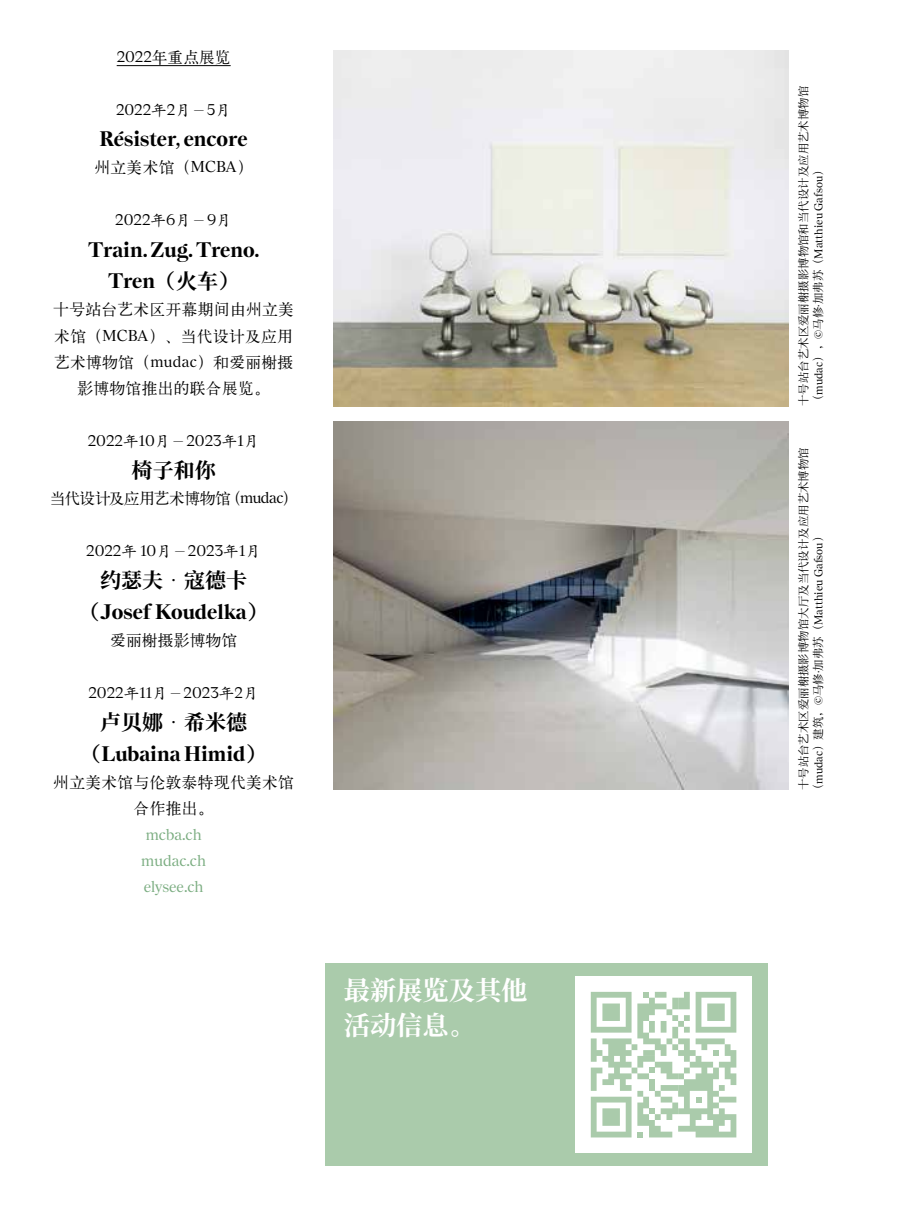
<style>
.page{position:relative;width:918px;height:1216px;background:#fff}
.page>*{position:absolute;margin:0;border:0;box-sizing:border-box;transform-origin:0 0}
.t1{font:700 26.25px/35px "Source Han Serif CN";color:#fff}
.t2{font:700 21px/31.5px "Nantes";color:#000;text-align:center}
.t3{font:700 21px "Source Han Serif CN";color:#000}
.t4{font:15.75px/26.2px "H Ya 1 gj";letter-spacing:.02em;color:#000;text-align:center}
.t5{font:15.75px "Nantes";color:#000}
.t6{font:15.75px/26.2px "Nantes";color:#7bad81}
.t7{font:15.75px "H Ya 1 gj";letter-spacing:-.03em;color:#000}
.t8{font:11.38px "Nantes";letter-spacing:.005em;color:#000}
.t9{font:11.38px "Source Han Serif CN";letter-spacing:.005em;color:#000}
.s1{font-family:"Nantes"}
.s2{font-family:"H Yc 1 gj"}
.s3{font-family:"H Ya 4 gj";font-weight:400}
.s4{font-family:"Source Han Serif CN"}
.s5{font-family:"Adobe Song Std";font-weight:300}
.s6{font-family:"H Ya 1 gj"}
</style>
<div class="page">
<img style="left:334px;top:421px;width:454px;height:368px">
<hr style="left:117px;top:65px;width:114px;height:1px;background:#000">
<div style="left:325px;top:963px;width:443px;height:202px;background:#aacbab"></div>
<img style="left:334px;top:50px;width:454px;height:356px">
<div style="left:575px;top:976px;width:177px;height:176px;background:#fff"></div>
<svg style="left:591px;top:991px;width:145px;height:146px"></svg>
<p class="t4" style="left:117px;top:44px;width:115px"><span class="s1">2022</span>年重点展览</p>
<p class="t5" style="left:116px;top:98px;width:117px">2022<span class="s2">年</span>2<span class="s2">月－</span>5<span class="s2">月</span></p>
<h2 class="t2" style="left:100px;top:123px;width:149px">Résister, encore</h2>
<p class="t4" style="left:94px;top:154px;width:160px">州立美术馆（<span class="s1">MCBA</span>）</p>
<p class="t5" style="left:115px;top:208px;width:118px">2022<span class="s2">年</span>6<span class="s2">月－</span>9<span class="s2">月</span></p>
<h2 class="t2" style="left:88px;top:233px;width:173px">Train. Zug. Treno.<br>Tren<span class="s3">（</span><span class="s4">火车</span><span class="s3">）</span></h2>
<p class="t4" style="left:53px;top:296px;width:242px">十号站台艺术区开幕期间由州立美术馆（<span class="s1">MCBA</span>）、当代设计及应用艺术博物馆（<span class="s1">mudac</span>）和爱丽榭摄影博物馆推出的联合展览。</p>
<p class="t5" style="left:88px;top:429px;width:173px">2022<span class="s2">年</span>10<span class="s2">月－</span>2023<span class="s2">年</span>1<span class="s2">月</span></p>
<h2 class="t3" style="left:132px;top:458px;width:85px">椅子和你</h2>
<p class="t7" style="left:50px;top:490px;width:249px">当代设计及应用艺术博物馆（<span class="s1">mudac</span>）</p>
<p class="t5" style="left:86px;top:539px;width:176px">2022<span class="s2">年</span> 10<span class="s2">月－</span>2023<span class="s2">年</span>1<span class="s2">月</span></p>
<h2 class="t3" style="left:100px;top:568px;width:148px">约瑟夫<span class="s5">・</span>寇德卡</h2>
<h2 class="t2" style="left:80px;top:595px;width:190px"><span class="s3">（</span>Josef Koudelka<span class="s3">）</span></h2>
<p class="t4" style="left:110px;top:627px;width:129px">爱丽榭摄影博物馆</p>
<p class="t5" style="left:88px;top:681px;width:172px">2022<span class="s2">年</span>11<span class="s2">月－</span>2023<span class="s2">年</span>2<span class="s2">月</span></p>
<h2 class="t3" style="left:100px;top:710px;width:148px">卢贝娜<span class="s5">・</span>希米德</h2>
<h2 class="t2" style="left:81px;top:737px;width:187px"><span class="s3">（</span>Lubaina Himid<span class="s3">）</span></h2>
<p class="t4" style="left:53px;top:769px;width:242px">州立美术馆与伦敦泰特现代美术馆合作推出。</p>
<p class="t6" style="left:141px;top:820px;width:66px">mcba.ch mudac.ch elysee.ch</p>
<h1 class="t1" style="left:344px;top:973px;width:185px">最新展览及其他活动信息<span class="s3">。</span></h1>
<p class="t9" style="left:797px;top:406px;width:322px;rotate:-90deg">十号站台艺术区爱丽榭摄影博物馆和当代设计及应用艺术博物馆</p>
<p class="t8" style="left:810px;top:406px;width:243px;rotate:-90deg"><span class="s6">（</span>mudac<span class="s6">），</span>©<span class="s4">马修</span>·<span class="s4">加弗苏</span><span class="s6">（</span>Matthieu Gafsou<span class="s6">）</span></p>
<p class="t9" style="left:797px;top:790px;width:344px;rotate:-90deg">十号站台艺术区爱丽榭摄影博物馆大厅及当代设计及应用艺术博物馆</p>
<p class="t8" style="left:810px;top:795px;width:266px;rotate:-90deg"><span class="s6">（</span>mudac<span class="s6">）</span><span class="s4">建筑</span><span class="s6">，</span>©<span class="s4">马修</span>·<span class="s4">加弗苏</span><span class="s6">（</span>Matthieu Gafsou<span class="s6">）</span></p>
</div>
